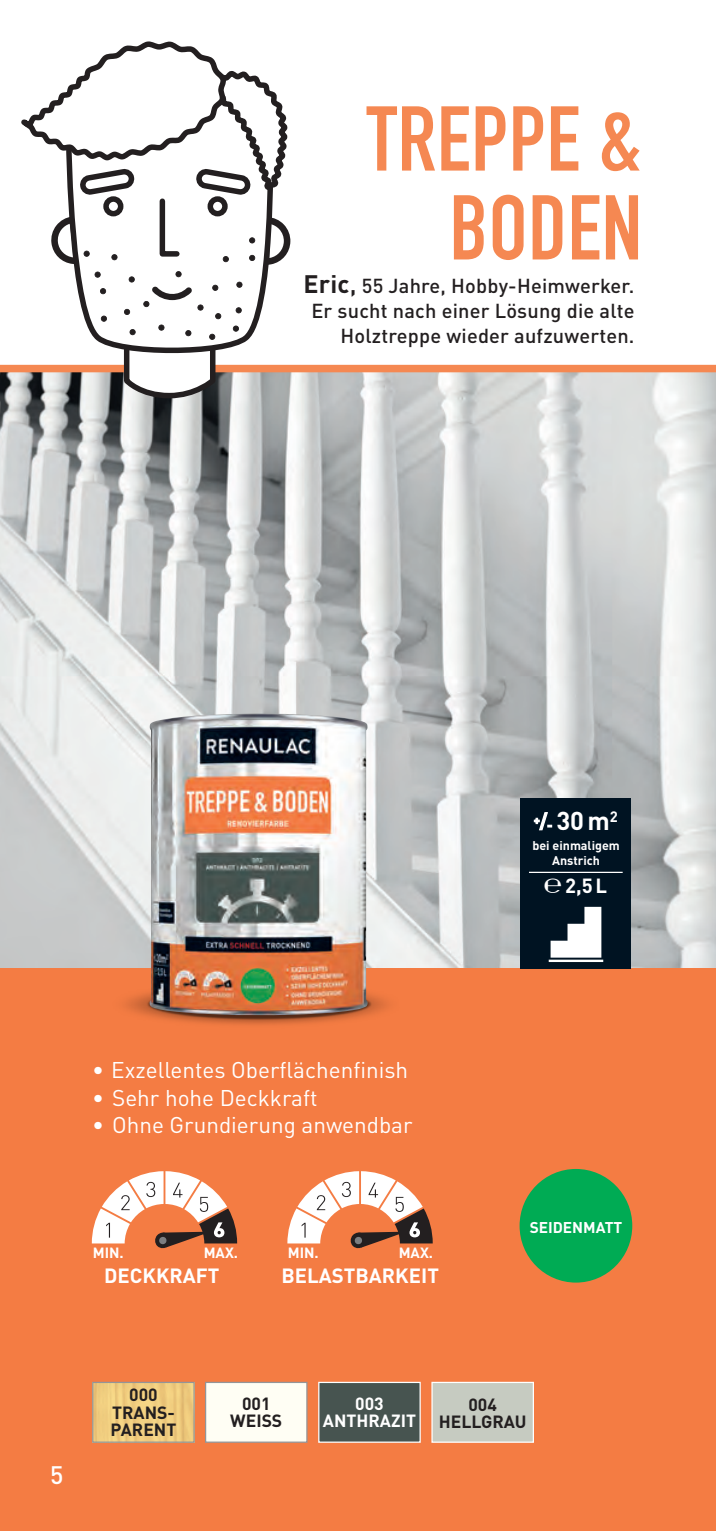
<style>
.page{position:relative;width:716px;height:1531px;background:#fff}
.page>*{position:absolute;margin:0;border:0;box-sizing:border-box;transform-origin:0 0}
.t1{font:700 90.25px/89px "DIN Condensed";letter-spacing:.01em;color:#f58852;text-align:right}
.t2{font:700 25.5px "DIN";color:#fff}
.t3{font:500 25px "DIN Pro";color:#fff}
.t4{font:22.5px "DIN";color:#fff}
.t5{font:700 20.25px "DIN";color:#fff}
.t6{font:500 20px/25px "DIN Pro";letter-spacing:.01em;color:#231f20;text-align:right}
.t7{font:700 17.5px/17.5px "DIN";color:#231f20;text-align:center}
.t8{font:700 17.5px/17.5px "DIN";color:#fff;text-align:center}
.t9{font:700 15.5px "DIN";color:#fff}
.t10{font:700 14.75px "DIN";color:#fff}
.t11{font:700 12.5px/15px "DIN";color:#fff;text-align:center}
.s1{font-weight:700;font-size:25px}
.s2{font-size:25px}
</style>
<div class="page">
<img style="left:0;top:372px;width:716px;height:597px">
<div style="left:0;top:969px;width:716px;height:562px;background:#f47c43"></div>
<div style="left:0;top:365px;width:716px;height:7px;background:#f58852"></div>
<img style="left:108px;top:963px;width:299px;height:62px">
<img style="left:150px;top:713px;width:217px;height:302px">
<svg style="left:74px;top:265px;width:195px;height:85px"></svg>
<svg style="left:236px;top:282px;width:6px;height:6px"></svg>
<svg style="left:236px;top:307px;width:6px;height:6px"></svg>
<svg style="left:233px;top:326px;width:5px;height:5px"></svg>
<svg style="left:100px;top:288px;width:6px;height:6px"></svg>
<svg style="left:95px;top:272px;width:6px;height:6px"></svg>
<svg style="left:101px;top:316px;width:6px;height:6px"></svg>
<svg style="left:121px;top:272px;width:100px;height:129px"></svg>
<svg style="left:21px;top:41px;width:269px;height:224px"></svg>
<svg style="left:210px;top:199px;width:15px;height:15px"></svg>
<div style="left:207px;top:196px;width:21px;height:20px;border:5px solid #231f20;border-radius:50%"></div>
<div style="left:519px;top:1169px;width:113px;height:113px;background:#00ab54;border-radius:50%"></div>
<img style="left:94px;top:1384px;width:99px;height:57px">
<div style="left:92px;top:1382px;width:103px;height:61px;border:1px solid #939598"></div>
<div style="left:205px;top:1382px;width:102px;height:61px;background:#fffef4;border:1px solid #939598"></div>
<div style="left:318px;top:1382px;width:103px;height:61px;background:#475450;border:1px solid #fff"></div>
<div style="left:431px;top:1382px;width:103px;height:61px;background:#c6cbc1;border:1px solid #fff"></div>
<div style="left:521px;top:798px;width:110px;height:171px;background:#001322"></div>
<svg style="left:550px;top:907px;width:51px;height:50px"></svg>
<hr style="left:549px;top:959px;width:54px;height:3px;background:#fff">
<hr style="left:529px;top:872px;width:93px;height:1px;background:#fff">
<svg style="left:287px;top:1171px;width:146px;height:78px"></svg>
<svg style="left:92px;top:1171px;width:145px;height:78px"></svg>
<svg style="left:533px;top:812px;width:19px;height:19px"></svg>
<h1 class="t1" style="left:367px;top:94px;width:277px">TREPPE &amp;<br>BODEN</h1>
<p class="t6" style="left:303px;top:271px;width:333px"><span class="s1">Eric</span><span class="s2">,</span> 55 Jahre, Hobby-Heimwerker.<br>Er sucht nach einer Lösung die alte<br>Holztreppe wieder aufzuwerten.</p>
<p class="t2" style="left:556px;top:804px;width:63px">30m<sup>2</sup></p>
<p class="t11" style="left:532px;top:837px;width:89px">bei einmaligem<br>Anstrich</p>
<p class="t5" style="left:565px;top:872px;width:43px">2,5L</p>
<p class="t4" style="left:92px;top:1056px;width:317px">• Exzellentes Oberflächenfinish</p>
<p class="t4" style="left:92px;top:1084px;width:227px">• Sehr hohe Deckkraft</p>
<p class="t4" style="left:92px;top:1111px;width:322px">• Ohne Grundierung anwendbar</p>
<p class="t10" style="left:93px;top:1243px;width:32px">MIN.</p>
<p class="t10" style="left:204px;top:1243px;width:36px">MAX.</p>
<p class="t10" style="left:288px;top:1243px;width:32px">MIN.</p>
<p class="t10" style="left:399px;top:1243px;width:36px">MAX.</p>
<p class="t5" style="left:104px;top:1262px;width:117px">DECKKRAFT</p>
<p class="t5" style="left:281px;top:1262px;width:159px">BELASTBARKEIT</p>
<p class="t9" style="left:529px;top:1217px;width:94px">SEIDENMATT</p>
<p class="t3" style="left:50px;top:1454px;width:15px">5</p>
<p class="t7" style="left:111px;top:1385px;width:67px">000<br>TRANS-<br>PARENT</p>
<p class="t7" style="left:230px;top:1394px;width:54px">001<br>WEISS</p>
<p class="t8" style="left:323px;top:1394px;width:95px">003<br>ANTHRAZIT</p>
<p class="t7" style="left:439px;top:1395px;width:89px">004<br>HELLGRAU</p>
</div>
